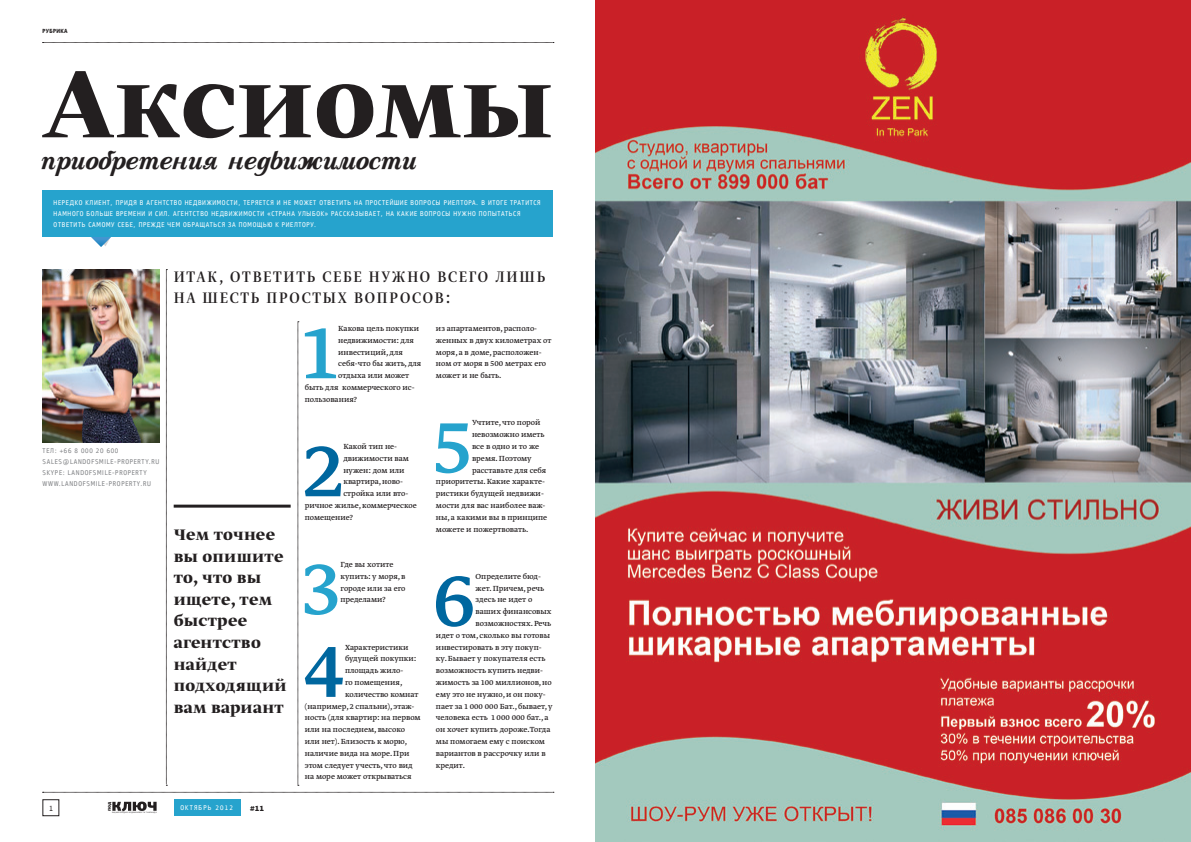
<style>
.page{position:relative;width:1191px;height:842px;background:#fff}
.page>*{position:absolute;margin:0;border:0;box-sizing:border-box;transform-origin:0 0}
.t1{font:700 113.5px "Greta Display Pro";letter-spacing:.01em;color:#231f20}
.t2{font:89.7px "Greta Text Pro";color:#26a3cd}
.t3{font:89.7px "Greta Text Pro";color:#00679f}
.t4{font:900 30px "Country Western Script";color:#231f20}
.t5{font:700 18px/21.6px "Greta Display Pro";letter-spacing:.02em;color:#231f20}
.t6{font:18px/21px "Greta Dis Nar Pro Reg";letter-spacing:.1em;color:#231f20}
.t7{font:8.7px/11.8px "Greta Text Pro";color:#231f20}
.t8{font:7px "PF Bulletin Sans Pro";color:#808285}
.t9{font:900 3.7px "PF Agora Sans Pro";color:#231f20}
</style>
<div class="page">
<svg style="left:43px;top:792px;width:511px;height:1px"></svg>
<div style="left:174px;top:799px;width:66px;height:16px;background:#26a3cd"></div>
<div style="left:43px;top:799px;width:16px;height:17px;border:1px solid #231f20"></div>
<svg style="left:43px;top:42px;width:511px;height:1px"></svg>
<div style="left:42px;top:190px;width:511px;height:47px;background:#26a3cd"></div>
<img style="left:42px;top:269px;width:117px;height:173px">
<hr style="left:174px;top:505px;width:117px;height:3px;background:#231f20">
<svg style="left:298px;top:321px;width:1px;height:465px"></svg>
<svg style="left:166px;top:269px;width:1px;height:517px"></svg>
<img style="left:595px;top:0;width:596px;height:842px">
<svg style="left:112px;top:801px;width:45px;height:11px"></svg>
<svg style="left:1138px;top:805px;width:4px;height:6px"></svg>
<svg style="left:1124px;top:29px;width:24px;height:4px"></svg>
<svg style="left:91px;top:237px;width:20px;height:10px"></svg>
<h1 class="t1" style="left:43px;top:37px;width:512px">Аксиомы</h1>
<h3 class="t4" style="left:43px;top:145px;width:377px">приобретения недвижимости</h3>
<h3 class="t6" style="left:174px;top:267px;width:373px">Итак, ответить себе нужно всего лишь на шесть простых вопросов:</h3>
<p class="t8" style="left:51px;top:457px;width:48px">●▲ ●■□▲</p>
<p class="t8" style="left:62px;top:479px;width:29px">●■□▲</p>
<p class="t9" style="left:107px;top:811px;width:11px;rotate:-90deg">ПОД</p>
<h3 class="t5" style="left:174px;top:525px;width:114px">Чем точнее вы опишите то, что вы ищете, тем быстрее агентство найдет подходящий вам вариант</h3>
<h2 class="t2" style="left:302px;top:296px;width:37px">1</h2>
<p class="t7" style="left:338px;top:323px;width:83px">Какова цель покупки</p>
<p class="t7" style="left:338px;top:335px;width:77px">недвижимости: для</p>
<p class="t7" style="left:338px;top:346px;width:66px">инвестиций, для</p>
<p class="t7" style="left:338px;top:358px;width:85px">себя-что бы жить, для</p>
<p class="t7" style="left:338px;top:370px;width:73px">отдыха или может</p>
<p class="t7" style="left:305px;top:382px;width:111px">быть для коммерческого ис-</p>
<p class="t7" style="left:305px;top:394px;width:54px">пользования?</p>
<p class="t7" style="left:343px;top:441px;width:55px">Какой тип не-</p>
<p class="t7" style="left:343px;top:453px;width:67px">движимости вам</p>
<p class="t7" style="left:343px;top:464px;width:63px">нужен: дом или</p>
<p class="t7" style="left:343px;top:476px;width:61px">квартира, ново-</p>
<p class="t7" style="left:343px;top:488px;width:67px">стройка или вто-</p>
<p class="t7" style="left:305px;top:500px;width:114px">ричное жилье, коммерческое</p>
<p class="t7" style="left:305px;top:512px;width:50px">помещение?</p>
<h2 class="t3" style="left:303px;top:414px;width:41px">2</h2>
<h2 class="t2" style="left:302px;top:532px;width:40px">3</h2>
<p class="t7" style="left:340px;top:559px;width:66px">Где вы хотите купить: у моря, в городе или за его пределами?</p>
<h2 class="t3" style="left:304px;top:615px;width:42px">4</h2>
<p class="t7" style="left:345px;top:641px;width:65px">Характеристики</p>
<p class="t7" style="left:345px;top:653px;width:73px">будущей покупки:</p>
<p class="t7" style="left:345px;top:665px;width:60px">площадь жило-</p>
<p class="t7" style="left:345px;top:677px;width:59px">го помещения,</p>
<p class="t7" style="left:345px;top:689px;width:75px">количество комнат</p>
<p class="t7" style="left:305px;top:700px;width:111px">(например, 2 спальни), этаж-</p>
<p class="t7" style="left:305px;top:712px;width:117px">ность (для квартир: на первом</p>
<p class="t7" style="left:305px;top:724px;width:102px">или на последнем, высоко</p>
<p class="t7" style="left:305px;top:736px;width:104px">или нет). Близость к морю,</p>
<p class="t7" style="left:305px;top:748px;width:106px">наличие вида на море. При</p>
<p class="t7" style="left:305px;top:759px;width:109px">этом следует учесть, что вид</p>
<p class="t7" style="left:305px;top:771px;width:108px">на море может открываться</p>
<p class="t7" style="left:436px;top:323px;width:117px">из апартаментов, располо&shy;женных в двух километрах от моря, а в доме, расположен&shy;ном от моря в 500 метрах его может и не быть.</p>
<p class="t7" style="left:472px;top:417px;width:70px">Учтите, что порой</p>
<p class="t7" style="left:472px;top:429px;width:74px">невозможно иметь</p>
<p class="t7" style="left:472px;top:441px;width:69px">все в одно и то же</p>
<p class="t7" style="left:472px;top:453px;width:61px">время. Поэтому</p>
<p class="t7" style="left:472px;top:464px;width:76px">расставьте для себя</p>
<p class="t7" style="left:436px;top:476px;width:110px">приоритеты. Какие характе-</p>
<p class="t7" style="left:436px;top:488px;width:109px">ристики будущей недвижи-</p>
<p class="t7" style="left:436px;top:500px;width:111px">мости для вас наиболее важ-</p>
<p class="t7" style="left:436px;top:512px;width:113px">ны, а какими вы в принципе</p>
<p class="t7" style="left:436px;top:523px;width:94px">можете и пожертвовать.</p>
<h2 class="t2" style="left:433px;top:391px;width:40px">5</h2>
<h2 class="t3" style="left:433px;top:544px;width:44px">6</h2>
<p class="t7" style="left:475px;top:571px;width:67px">Определите бюд-</p>
<p class="t7" style="left:475px;top:582px;width:70px">жет. Причем, речь</p>
<p class="t7" style="left:475px;top:594px;width:58px">здесь не идет о</p>
<p class="t7" style="left:475px;top:606px;width:77px">ваших финансовых</p>
<p class="t7" style="left:475px;top:618px;width:77px">возможностях. Речь</p>
<p class="t7" style="left:436px;top:630px;width:116px">идет о том, сколько вы готовы</p>
<p class="t7" style="left:436px;top:641px;width:107px">инвестировать в эту покуп-</p>
<p class="t7" style="left:436px;top:653px;width:111px">ку. Бывает у покупателя есть</p>
<p class="t7" style="left:436px;top:665px;width:109px">возможность купить недви-</p>
<p class="t7" style="left:436px;top:677px;width:117px">жимость за 100 миллионов, но</p>
<p class="t7" style="left:436px;top:689px;width:111px">ему это не нужно, и он поку-</p>
<p class="t7" style="left:436px;top:700px;width:118px">пает за 1 000 000 Бат., бывает, у</p>
<p class="t7" style="left:436px;top:712px;width:114px">человека есть 1 000 000 бат., а</p>
<p class="t7" style="left:436px;top:724px;width:116px">он хочет купить дороже.Тогда</p>
<p class="t7" style="left:436px;top:736px;width:111px">мы помогаем ему с поиском</p>
<p class="t7" style="left:436px;top:748px;width:111px">вариантов в рассрочку или в</p>
<p class="t7" style="left:436px;top:759px;width:30px">кредит.</p>
</div>
